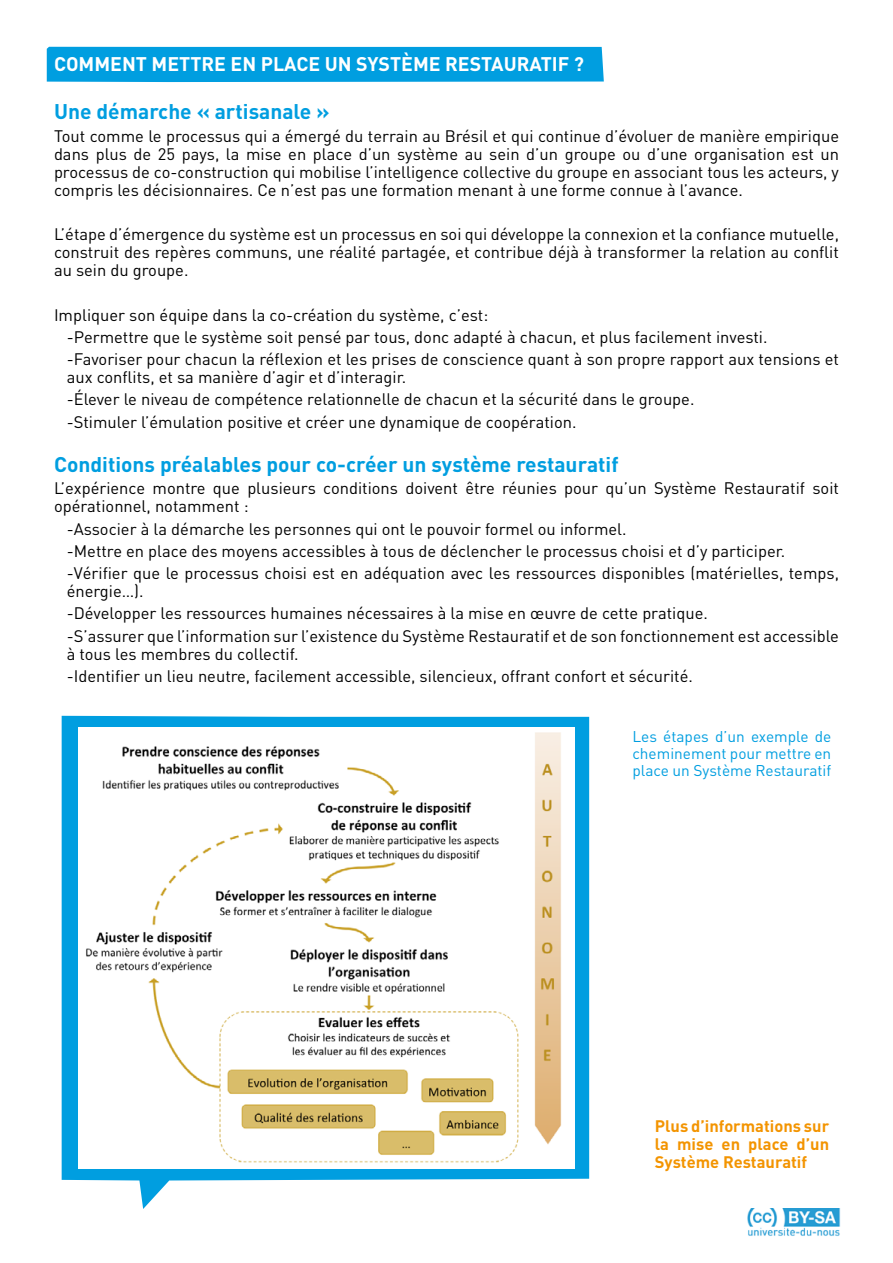
<style>
.page{position:relative;width:893px;height:1263px;background:#fff}
.page>*{position:absolute;margin:0;border:0;box-sizing:border-box;transform-origin:0 0}
.t1{font:700 21px "DIN";color:#009ee0}
.t2{font:700 19.5px "DIN";color:#fff}
.t3{font:16.5px/22.2px "DIN";color:#000}
.t4{font:700 16.5px/18px "DIN";color:#f39400;text-align:justify}
.t5{font:15.45px/16.8px "DIN";color:#009ee0;text-align:justify}
</style>
<div class="page">
<img style="left:747px;top:1209px;width:94px;height:27px">
<svg style="left:62px;top:716px;width:527px;height:493px;fill:#009ee0"></svg>
<img style="left:79px;top:727px;width:495px;height:441px">
<div style="left:47px;top:47px;width:557px;height:35px;background:#009ee0"></div>
<p class="t2" style="left:54px;top:51px;width:531px">Comment mettre en place un Système Restaurati f ?</p>
<p class="t1" style="left:54px;top:98px;width:277px">Une démarche « artisanale »</p>
<p class="t3" style="left:54px;top:126px;width:787px;line-height:18px;text-align:justify">Tout comme le processus qui a émergé du terrain au Brésil et qui continue d’évoluer de manière empirique dans plus de 25 pays, la mise en place d’un système au sein d’un groupe ou d’une organisation est un processus de co-construction qui mobilise l’intelligence collective du groupe en associant tous les acteurs, y compris les décisionnaires. Ce n’est pas une formation menant à une forme connue à l’avance.</p>
<p class="t3" style="left:54px;top:225px;width:786px;line-height:18px;text-align:justify">L’étape d’émergence du système est un processus en soi qui développe la connexion et la confiance mutuelle, construit des repères communs, une réalité partagée, et contribue déjà à transformer la relation au conflit au sein du groupe.</p>
<p class="t3" style="left:67px;top:303px;width:774px;text-indent:-13px">Impliquer son équipe dans la co-création du système, c’est:<br>-Permettre que le système soit pensé par tous, donc adapté à chacun, et plus facilement investi. -Favoriser pour chacun la réflexion et les prises de conscience quant à son propre rapport aux tensions et</p>
<p class="t3" style="left:67px;top:366px;width:629px">aux conflits, et sa manière d’agir et d’interagir.<br>-élever le niveau de compétence relationnelle de chacun et la sécurité dans le groupe. -Stimuler l’émulation positive et créer une dynamique de coopération.</p>
<p class="t1" style="left:54px;top:451px;width:566px">Conditions préalables pour co-créer un système restauratif</p>
<p class="t3" style="left:54px;top:479px;width:786px;line-height:18px">L’expérience montre que plusieurs conditions doivent être réunies pour qu’un Système Restauratif soit opérationnel, notamment :</p>
<p class="t3" style="left:67px;top:517px;width:774px">-Associer à la démarche les personnes qui ont le pouvoir formel ou informel.<br>-Mettre en place des moyens accessibles à tous de déclencher le processus choisi et d’y participer. -Vérifier que le processus choisi est en adéquation avec les ressources disponibles (matérielles, temps,</p>
<p class="t3" style="left:67px;top:580px;width:774px">énergie…).<br>-Développer les ressources humaines nécessaires à la mise en œuvre de cette pratique.<br>-S’assurer que l’information sur l’existence du Système Restauratif et de son fonctionnement est accessible</p>
<p class="t3" style="left:67px;top:642px;width:628px">à tous les membres du collectif.<br>-Identifier un lieu neutre, facilement accessible, silencieux, offrant confort et sécurité.</p>
<p class="t5" style="left:632px;top:727px;width:200px">Les étapes d’un exemple de cheminement pour mettre en place un Système Restauratif</p>
<p class="t4" style="left:655px;top:1116px;width:176px">Plus d’informations sur la mise en place d’un Système Restauratif</p>
</div>
